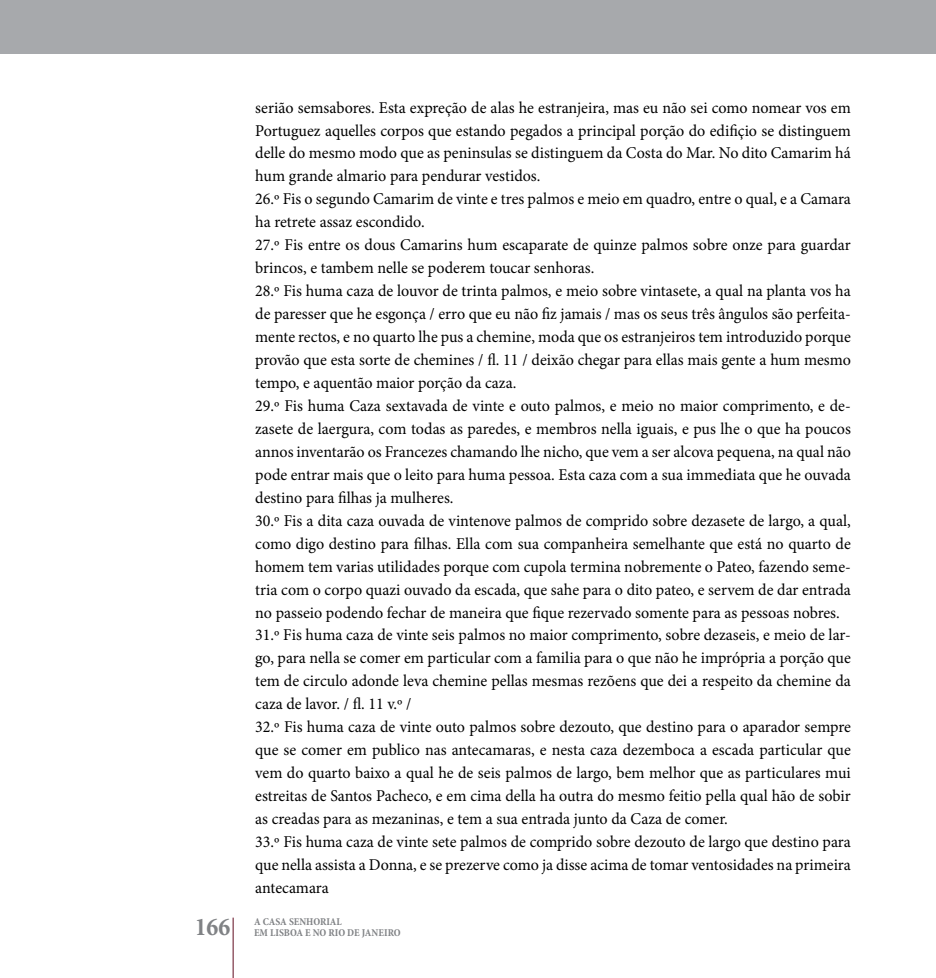
<style>
.page{position:relative;width:936px;height:978px;background:#fff}
.page>*{position:absolute;margin:0;border:0;box-sizing:border-box;transform-origin:0 0}
.t1{font:700 condensed 25.5px "Minion Pro";color:#808285}
.t2{font:16.5px/23px "Minion Pro";color:#000}
.t3{font:700 condensed 10.5px "Minion Pro";color:#808285}
</style>
<div class="page">
<div style="left:0;top:0;width:935px;height:53px;background:#a7a9ac"></div>
<hr style="left:233px;top:918px;width:1px;height:60px;background:#610b1e">
<p class="t2" style="left:255px;top:96px;width:597px">serião semsabores. Esta expreção de alas he estranjeira, mas eu não sei como nomear vos em Portuguez aquelles corpos que estando pegados a principal porção do edifiçio se distinguem delle do mesmo modo que as peninsulas se distinguem da Costa do Mar. No dito Camarim há hum grande almario para pendurar vestidos.<br>26.º Fis o segundo Camarim de vinte e tres palmos e meio em quadro, entre o qual, e a Camara ha retrete assaz escondido.<br>27.º Fis entre os dous Camarins hum escaparate de quinze palmos sobre onze para guardar brincos, e tambem nelle se poderem toucar senhoras.<br>28.º Fis huma caza de louvor de trinta palmos, e meio sobre vintasete, a qual na planta vos ha de paresser que he esgonça / erro que eu não fiz jamais / mas os seus três ângulos são perfeita&shy;mente rectos, e no quarto lhe pus a chemine, moda que os estranjeiros tem introduzido porque provão que esta sorte de chemines / fl. 11 / deixão chegar para ellas mais gente a hum mesmo tempo, e aquentão maior porção da caza.<br>29.º Fis huma Caza sextavada de vinte e outo palmos, e meio no maior comprimento, e de&shy;zasete de laergura, com todas as paredes, e membros nella iguais, e pus lhe o que ha poucos annos inventarão os Francezes chamando lhe nicho, que vem a ser alcova pequena, na qual não pode entrar mais que o leito para huma pessoa. Esta caza com a sua immediata que he ouvada destino para filhas ja mulheres.<br>30.º Fis a dita caza ouvada de vintenove palmos de comprido sobre dezasete de largo, a qual, como digo destino para filhas. Ella com sua companheira semelhante que está no quarto de homem tem varias utilidades porque com cupola termina nobremente o Pateo, fazendo seme&shy;tria com o corpo quazi ouvado da escada, que sahe para o dito pateo, e servem de dar entrada no passeio podendo fechar de maneira que fique rezervado somente para as pessoas nobres.<br>31.º Fis huma caza de vinte seis palmos no maior comprimento, sobre dezaseis, e meio de lar&shy;go, para nella se comer em particular com a familia para o que não he imprópria a porção que tem de circulo adonde leva chemine pellas mesmas rezõens que dei a respeito da chemine da caza de lavor. / fl. 11 v.º /<br>32.º Fis huma caza de vinte outo palmos sobre dezouto, que destino para o aparador sempre que se comer em publico nas antecamaras, e nesta caza dezemboca a escada particular que vem do quarto baixo a qual he de seis palmos de largo, bem melhor que as particulares mui estreitas de Santos Pacheco, e em cima della ha outra do mesmo feitio pella qual hão de sobir as creadas para as mezaninas, e tem a sua entrada junto da Caza de comer.<br>33.º Fis huma caza de vinte sete palmos de comprido sobre dezouto de largo que destino para que nella assista a Donna, e se prezerve como ja disse acima de tomar ventosidades na primeira antecamara</p>
<p class="t3" style="left:254px;top:915px;width:89px">A CASA SENHORIAL</p>
<p class="t1" style="left:195px;top:909px;width:37px">166</p>
<p class="t3" style="left:254px;top:925px;width:148px">EM LISBOA E NO RIO DE JANEIRO</p>
</div>
